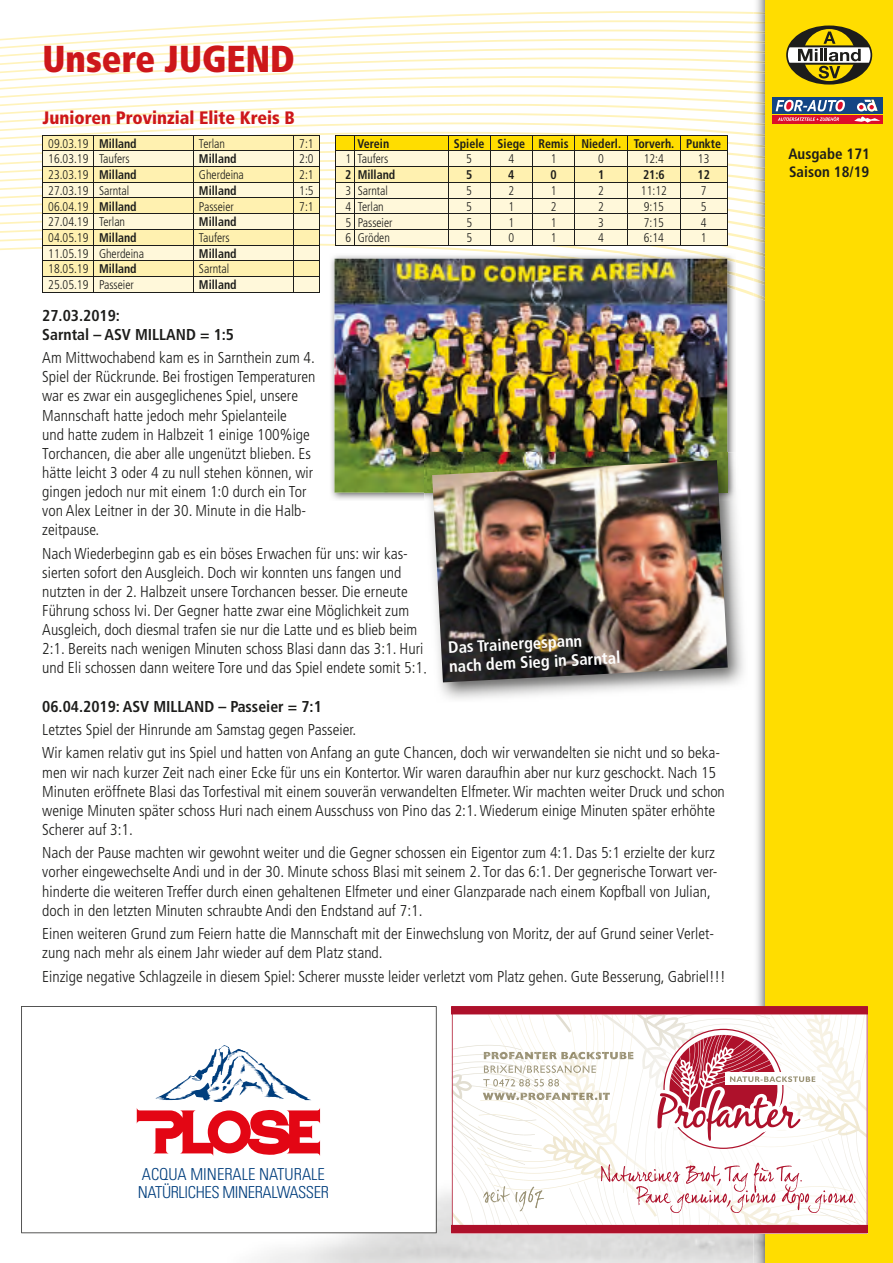
<style>
.page{position:relative;width:893px;height:1263px;background:#fff}
.page>*{position:absolute;margin:0;border:0;box-sizing:border-box;transform-origin:0 0}
.t1{font:900 condensed 37.5px "Frutiger";color:#cd171a;scale:.95 1}
.t2{font:900 condensed 18px "Frutiger";color:#cd171a}
.t3{font:300 condensed 16.5px/18px "Univers LT Std";letter-spacing:-.025em;color:#003e7d}
.t4{font:700 condensed 16.5px/18.9px "Frutiger";color:#fff}
.t5{font:300 condensed 15.75px/19px "Frutiger";color:#1d1d1b}
.t6{font:700 condensed 15.75px/19px "Frutiger";color:#1d1d1b}
.t7{font:700 condensed 15px/18px "Frutiger";color:#1d1d1b}
.t8{font:300 condensed 12.6px "Frutiger";color:#1d1d1b;scale:.95 1}
.t9{font:700 condensed 12.6px "Frutiger";color:#1d1d1b;scale:.95 1}
.s1{font-weight:700}
</style>
<div class="page">
<img style="left:437px;top:1069px;width:15px;height:142px">
<img style="left:753px;top:0;width:12px;height:1006px">
<img style="left:753px;top:293px;width:12px;height:8px">
<img style="left:753px;top:282px;width:12px;height:9px">
<img style="left:753px;top:273px;width:12px;height:9px">
<img style="left:753px;top:264px;width:12px;height:9px">
<img style="left:753px;top:254px;width:12px;height:10px">
<img style="left:753px;top:245px;width:12px;height:9px">
<img style="left:753px;top:236px;width:12px;height:9px">
<img style="left:753px;top:226px;width:12px;height:10px">
<img style="left:753px;top:210px;width:12px;height:16px">
<img style="left:753px;top:196px;width:12px;height:14px">
<img style="left:753px;top:182px;width:12px;height:14px">
<img style="left:753px;top:168px;width:12px;height:14px">
<img style="left:753px;top:131px;width:12px;height:37px">
<img style="left:753px;top:119px;width:12px;height:12px">
<img style="left:753px;top:107px;width:12px;height:12px">
<img style="left:753px;top:96px;width:12px;height:11px">
<img style="left:753px;top:84px;width:12px;height:12px">
<img style="left:753px;top:73px;width:12px;height:11px">
<img style="left:753px;top:22px;width:12px;height:51px">
<img style="left:753px;top:12px;width:12px;height:8px">
<div style="left:765px;top:0;width:128px;height:1263px;background:#fd0"></div>
<svg style="left:786px;top:26px;width:86px;height:59px"></svg>
<div style="left:772px;top:115px;width:110px;height:9px;background:#dc0e2a"></div>
<div style="left:772px;top:97px;width:110px;height:17px;background:#134584"></div>
<svg style="left:776px;top:100px;width:69px;height:11px"></svg>
<svg style="left:778px;top:117px;width:61px;height:4px"></svg>
<svg style="left:854px;top:100px;width:26px;height:23px"></svg>
<svg style="left:452px;top:1006px;width:415px;height:227px;background:#ce7381"></svg>
<svg style="left:452px;top:1014px;width:403px;height:219px"></svg>
<svg style="left:21px;top:1006px;width:416px;height:227px"></svg>
<img style="left:331px;top:296px;width:404px;height:204px">
<img style="left:334px;top:296px;width:393px;height:197px">
<svg style="left:0;top:11px;width:753px;height:285px"></svg>
<img style="left:430px;top:501px;width:314px;height:198px">
<img style="left:424px;top:453px;width:312px;height:48px">
<img style="left:424px;top:453px;width:303px;height:40px">
<img style="left:432px;top:460px;width:296px;height:222px">
<h1 class="t1" style="left:43px;top:36px;width:267px">Unsere JUGEND</h1>
<p class="t2" style="left:43px;top:107px;width:254px">Junioren Provinzial Elite Kreis B</p>
<p class="t8" style="left:48px;top:136px;width:95px">09.03.19 <span class="s1">Milland</span></p>
<p class="t8" style="left:199px;top:136px;width:29px">Terlan</p>
<p class="t8" style="left:299px;top:136px;width:17px">7:1</p>
<p class="t8" style="left:48px;top:152px;width:87px">16.03.19 Taufers</p>
<p class="t9" style="left:199px;top:152px;width:41px">Milland</p>
<p class="t8" style="left:299px;top:152px;width:17px">2:0</p>
<p class="t8" style="left:48px;top:168px;width:95px">23.03.19 <span class="s1">Milland</span></p>
<p class="t8" style="left:199px;top:168px;width:49px">Gherdeina</p>
<p class="t8" style="left:299px;top:168px;width:17px">2:1</p>
<p class="t8" style="left:48px;top:183px;width:87px">27.03.19 Sarntal</p>
<p class="t9" style="left:199px;top:183px;width:41px">Milland</p>
<p class="t8" style="left:299px;top:183px;width:17px">1:5</p>
<p class="t8" style="left:48px;top:199px;width:95px">06.04.19 <span class="s1">Milland</span></p>
<p class="t8" style="left:199px;top:199px;width:38px">Passeier</p>
<p class="t8" style="left:299px;top:199px;width:17px">7:1</p>
<p class="t8" style="left:48px;top:215px;width:82px">27.04.19 Terlan</p>
<p class="t9" style="left:199px;top:214px;width:41px">Milland</p>
<p class="t8" style="left:48px;top:230px;width:95px">04.05.19 <span class="s1">Milland</span></p>
<p class="t8" style="left:199px;top:230px;width:34px">Taufers</p>
<p class="t8" style="left:48px;top:246px;width:102px">11.05.19 Gherdeina</p>
<p class="t9" style="left:199px;top:246px;width:41px">Milland</p>
<p class="t8" style="left:48px;top:262px;width:95px">18.05.19 <span class="s1">Milland</span></p>
<p class="t8" style="left:199px;top:262px;width:33px">Sarntal</p>
<p class="t8" style="left:48px;top:277px;width:92px">25.05.19 Passeier</p>
<p class="t9" style="left:199px;top:277px;width:41px">Milland</p>
<p class="t9" style="left:358px;top:136px;width:35px">Verein</p>
<p class="t9" style="left:454px;top:136px;width:283px">Spiele Siege Remis Niederl. Torverh. Punkte</p>
<p class="t8" style="left:346px;top:152px;width:47px">1 Taufers</p>
<p class="t8" style="left:466px;top:152px;width:8px">5</p>
<p class="t8" style="left:508px;top:152px;width:8px">4</p>
<p class="t8" style="left:551px;top:152px;width:8px">1</p>
<p class="t8" style="left:598px;top:152px;width:8px">0</p>
<p class="t8" style="left:644px;top:152px;width:23px">12:4</p>
<p class="t8" style="left:698px;top:152px;width:14px">13</p>
<p class="t9" style="left:345px;top:167px;width:54px">2 Milland</p>
<p class="t9" style="left:466px;top:167px;width:8px">5</p>
<p class="t9" style="left:508px;top:167px;width:8px">4</p>
<p class="t9" style="left:550px;top:167px;width:8px">0</p>
<p class="t9" style="left:598px;top:167px;width:8px">1</p>
<p class="t9" style="left:643px;top:167px;width:24px">21:6</p>
<p class="t9" style="left:697px;top:167px;width:15px">12</p>
<p class="t8" style="left:346px;top:184px;width:46px">3 Sarntal</p>
<p class="t8" style="left:466px;top:184px;width:8px">5</p>
<p class="t8" style="left:508px;top:184px;width:8px">2</p>
<p class="t8" style="left:551px;top:184px;width:8px">1</p>
<p class="t8" style="left:598px;top:184px;width:8px">2</p>
<p class="t8" style="left:641px;top:184px;width:29px">11:12</p>
<p class="t8" style="left:701px;top:184px;width:8px">7</p>
<p class="t8" style="left:346px;top:199px;width:42px">4 Terlan</p>
<p class="t8" style="left:466px;top:199px;width:8px">5</p>
<p class="t8" style="left:509px;top:199px;width:8px">1</p>
<p class="t8" style="left:551px;top:199px;width:8px">2</p>
<p class="t8" style="left:598px;top:199px;width:8px">2</p>
<p class="t8" style="left:644px;top:199px;width:23px">9:15</p>
<p class="t8" style="left:701px;top:199px;width:8px">5</p>
<p class="t8" style="left:346px;top:215px;width:51px">5 Passeier</p>
<p class="t8" style="left:466px;top:215px;width:8px">5</p>
<p class="t8" style="left:509px;top:215px;width:8px">1</p>
<p class="t8" style="left:551px;top:215px;width:8px">1</p>
<p class="t8" style="left:598px;top:215px;width:8px">3</p>
<p class="t8" style="left:644px;top:215px;width:23px">7:15</p>
<p class="t8" style="left:701px;top:215px;width:8px">4</p>
<p class="t8" style="left:346px;top:231px;width:48px">6 Gröden</p>
<p class="t8" style="left:466px;top:231px;width:8px">5</p>
<p class="t8" style="left:509px;top:231px;width:8px">0</p>
<p class="t8" style="left:551px;top:231px;width:8px">1</p>
<p class="t8" style="left:598px;top:231px;width:8px">4</p>
<p class="t8" style="left:644px;top:231px;width:23px">6:14</p>
<p class="t8" style="left:701px;top:231px;width:8px">1</p>
<p class="t6" style="left:42px;top:306px;width:193px">27.03.2019:<br>Sarntal – ASV MILLAND = 1:5</p>
<p class="t5" style="left:42px;top:348px;width:275px">Am Mittwochabend kam es in Sarnthein zum 4.<br>Spiel der Rückrunde. Bei frostigen Temperaturen war es zwar ein ausgeglichenes Spiel, unsere Mannschaft hatte jedoch mehr Spielanteile<br>und hatte zudem in Halbzeit 1 einige 100%ige Torchancen, die aber alle ungenützt blieben. Es hätte leicht 3 oder 4 zu null stehen können, wir gingen jedoch nur mit einem 1:0 durch ein Tor von Alex Leitner in der 30. Minute in die Halb&shy;zeitpause.</p>
<p class="t5" style="left:42px;top:544px;width:386px">Nach Wiederbeginn gab es ein böses Erwachen für uns: wir kas&shy;sierten sofort den Ausgleich. Doch wir konnten uns fangen und nutzten in der 2. Halbzeit unsere Torchancen besser. Die erneute Führung schoss Ivi. Der Gegner hatte zwar eine Möglichkeit zum Ausgleich, doch diesmal trafen sie nur die Latte und es blieb beim 2:1. Bereits nach wenigen Minuten schoss Blasi dann das 3:1. Huri und Eli schossen dann weitere Tore und das Spiel endete somit 5:1.</p>
<p class="t6" style="left:42px;top:697px;width:281px">06.04.2019: ASV MILLAND – Passeier = 7:1</p>
<p class="t5" style="left:42px;top:718px;width:679px;line-height:23.4px">Letztes Spiel der Hinrunde am Samstag gegen Passeier.<br>Wir kamen relativ gut ins Spiel und hatten von Anfang an gute Chancen, doch wir verwandelten sie nicht und so beka-</p>
<p class="t5" style="left:42px;top:763px;width:684px">men wir nach kurzer Zeit nach einer Ecke für uns ein Kontertor. Wir waren daraufhin aber nur kurz geschockt. Nach 15<br>Minuten eröffnete Blasi das Torfestival mit einem souverän verwandelten Elfmeter. Wir machten weiter Druck und schon wenige Minuten später schoss Huri nach einem Ausschuss von Pino das 2:1. Wiederum einige Minuten später erhöhte Scherer auf 3:1.</p>
<p class="t5" style="left:42px;top:843px;width:677px">Nach der Pause machten wir gewohnt weiter und die Gegner schossen ein Eigentor zum 4:1. Das 5:1 erzielte der kurz vorher eingewechselte Andi und in der 30. Minute schoss Blasi mit seinem 2. Tor das 6:1. Der gegnerische Torwart ver&shy;hinderte die weiteren Treffer durch einen gehaltenen Elfmeter und einer Glanzparade nach einem Kopfball von Julian, doch in den letzten Minuten schraubte Andi den Endstand auf 7:1.</p>
<p class="t5" style="left:42px;top:924px;width:673px">Einen weiteren Grund zum Feiern hatte die Mannschaft mit der Einwechslung von Moritz, der auf Grund seiner Verlet&shy;zung nach mehr als einem Jahr wieder auf dem Platz stand.</p>
<p class="t5" style="left:42px;top:967px;width:685px">Einzige negative Schlagzeile in diesem Spiel: Scherer musste leider verletzt vom Platz gehen. Gute Besserung, Gabriel!!!</p>
<p class="t4" style="left:448px;top:638px;width:173px;rotate:-3deg">Das Trainergespann<br>nach dem Sieg in Sarntal</p>
<p class="t7" style="left:788px;top:145px;width:83px">Ausgabe 171<br>Saison 18/19</p>
<p class="t3" style="left:138px;top:1165px;width:193px">ACQUA MINERALE NATURALE<br>NATÜRLICHES MINERALWASSER</p>
</div>
